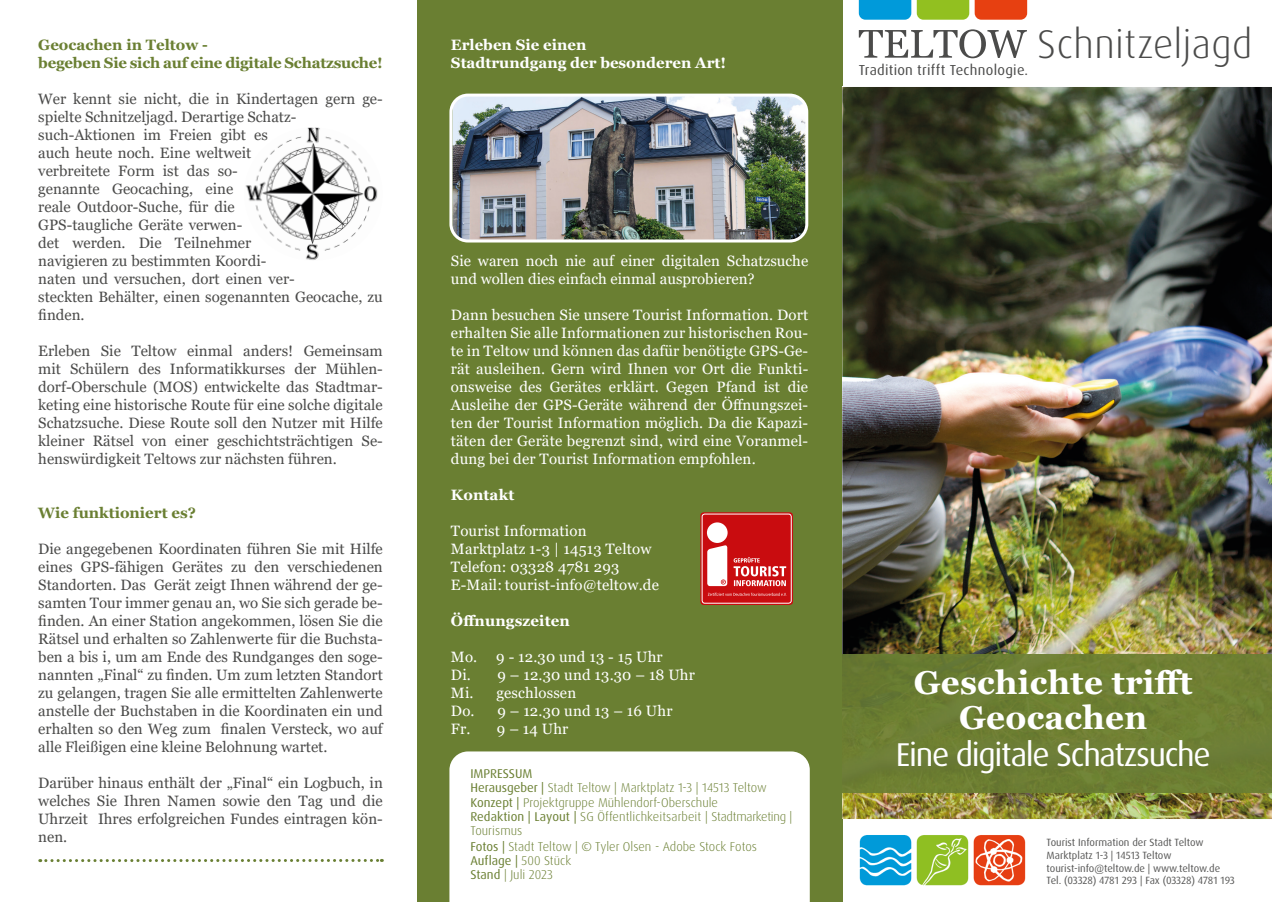
<style>
.page{position:relative;width:1272px;height:902px;background:#fff}
.page>*{position:absolute;margin:0;border:0;box-sizing:border-box;transform-origin:0 0}
.t1{font:300 40.05px "Dax OT";letter-spacing:.01em;color:#4b4b4a}
.t2{font:700 33px/34.5px "Georgia";letter-spacing:.01em;color:#fff;text-align:center}
.t3{font:33px "Dax OT";letter-spacing:-.04em;color:#fff}
.t4{font:15px/18px "Georgia";color:#4b4b4a;text-align:justify}
.t5{font:15px/18px "Georgia";letter-spacing:.01em;color:#fff}
.t6{font:700 15px/18px "Georgia";letter-spacing:-.015em;color:#6a7f32}
.t7{font:700 15px/18px "Georgia";color:#fff}
.t8{font:14.4px "Dax OT";letter-spacing:.02em;color:#4b4b4a}
.t9{font:300 12.75px/14.4px "Dax OT";color:#6a7f32}
.t10{font:10.5px/12.6px "Dax OT";color:#575756}
.s1{font-weight:400}
</style>
<div class="page">
<div style="left:417px;top:0;width:425px;height:901px;background:#6a7f32"></div>
<img style="left:842px;top:87px;width:429px;height:732px">
<div style="left:842px;top:654px;width:429px;height:138px;background:#6d7e33"></div>
<svg style="left:858px;top:29px;width:168px;height:29px"></svg>
<svg style="left:858px;top:0;width:169px;height:20px;background:#8a9469"></svg>
<img style="left:859px;top:835px;width:167px;height:51px">
<div style="left:449px;top:751px;width:360px;height:150px;background:#fff"></div>
<img style="left:245px;top:127px;width:133px;height:133px">
<svg style="left:40px;top:859px;width:342px;height:3px"></svg>
<img style="left:453px;top:95px;width:353px;height:146px">
<div style="left:449px;top:94px;width:359px;height:148px;border:3px solid #fff;border-radius:17px"></div>
<div style="left:700px;top:512px;width:93px;height:93px;background:#c90c0f;border-radius:3px"></div>
<div style="left:702px;top:513px;width:89px;height:90px;border:1px solid #fff;border-radius:3px"></div>
<svg style="left:708px;top:592px;width:78px;height:3px"></svg>
<svg style="left:733px;top:557px;width:53px;height:29px"></svg>
<div style="left:707px;top:522px;width:20px;height:21px;background:#fff;border-radius:50%"></div>
<svg style="left:707px;top:545px;width:20px;height:41px"></svg>
<p class="t6" style="left:38px;top:35px;width:346px">Geocachen in Teltow -<br>begeben Sie sich auf eine digitale Schatzsuche!</p>
<p class="t4" style="left:38px;top:90px;width:346px;text-align:left">Wer kennt sie nicht, die in Kindertagen gern ge&shy;spielte Schnitzeljagd. Derartige Schatz&shy;such-Aktionen im Freien gibt es<br>auch heute noch. Eine weltweit<br>verbreitete Form ist das so-<br>genannte Geocaching, eine<br>reale Outdoor-Suche, für die<br>GPS-taugliche Geräte verwen-<br>det werden. Die Teilnehmer<br>navigieren zu bestimmten Koordi-<br>naten und versuchen, dort einen ver-<br>steckten Behälter, einen sogenannten Geocache, zu finden.</p>
<p class="t4" style="left:38px;top:342px;width:346px">Erleben Sie Teltow einmal anders! Gemeinsam mit Schülern des Informatikkurses der Mühlen&shy;dorf-Oberschule (MOS) entwickelte das Stadtmar&shy;keting eine historische Route für eine solche digitale Schatzsuche. Diese Route soll den Nutzer mit Hilfe kleiner Rätsel von einer geschichtsträchtigen Se&shy;henswürdigkeit Teltows zur nächsten führen.</p>
<p class="t6" style="left:38px;top:503px;width:159px">Wie funktioniert es?</p>
<p class="t4" style="left:38px;top:540px;width:346px">Die angegebenen Koordinaten führen Sie mit Hilfe eines GPS-fähigen Gerätes zu den verschiedenen Standorten. Das Gerät zeigt Ihnen während der ge&shy;samten Tour immer genau an, wo Sie sich gerade be&shy;finden. An einer Station angekommen, lösen Sie die Rätsel und erhalten so Zahlenwerte für die Buchsta&shy;ben a bis i, um am Ende des Rundganges den soge&shy;nannten „Final“ zu finden. Um zum letzten Standort zu gelangen, tragen Sie alle ermittelten Zahlenwerte anstelle der Buchstaben in die Koordinaten ein und erhalten so den Weg zum finalen Versteck, wo auf alle Fleißigen eine kleine Belohnung wartet.</p>
<p class="t4" style="left:38px;top:774px;width:346px">Darüber hinaus enthält der „Final“ ein Logbuch, in welches Sie Ihren Namen sowie den Tag und die Uhrzeit Ihres erfolgreichen Fundes eintragen kön&shy;nen.</p>
<p class="t7" style="left:451px;top:35px;width:277px">Erleben Sie einen<br>Stadtrundgang der besonderen Art!</p>
<p class="t8" style="left:858px;top:61px;width:171px">Tradition trifft Technologie.</p>
<h1 class="t1" style="left:1037px;top:19px;width:216px">Schnitzeljagd</h1>
<p class="t5" style="left:451px;top:252px;width:359px">Sie waren noch nie auf einer digitalen Schatzsuche und wollen dies einfach einmal ausprobieren?</p>
<p class="t5" style="left:451px;top:306px;width:359px;text-align:justify">Dann besuchen Sie unsere Tourist Information. Dort erhalten Sie alle Informationen zur historischen Rou&shy;te in Teltow und können das dafür benötigte GPS-Ge&shy;rät ausleihen. Gern wird Ihnen vor Ort die Funkti&shy;onsweise des Gerätes erklärt. Gegen Pfand ist die Ausleihe der GPS-Geräte während der Öffnungszei&shy;ten der Tourist Information möglich. Da die Kapazi&shy;täten der Geräte begrenzt sind, wird eine Voranmel&shy;dung bei der Tourist Information empfohlen.</p>
<p class="t7" style="left:451px;top:485px;width:65px">Kontakt</p>
<p class="t5" style="left:451px;top:522px;width:209px">Tourist Information<br>Marktplatz 1-3 | 14513 Teltow<br>Telefon: 03328 4781 293<br>E-Mail: tourist-info@teltow.de</p>
<p class="t7" style="left:451px;top:611px;width:120px">Öffnungszeiten</p>
<p class="t5" style="left:451px;top:648px;width:245px">Mo. 9 - 12.30 und 13 - 15 Uhr<br>Di. 9 – 12.30 und 13.30 – 18 Uhr<br>Mi. geschlossen<br>Do. 9 – 12.30 und 13 – 16 Uhr<br>Fr. 9 – 14 Uhr</p>
<p class="t9" style="left:470px;top:766px;width:323px"><span class="s1">IMPRESSUM<br>Herausgeber |</span> Stadt Teltow | Marktplatz 1-3 | 14513 Teltow <span class="s1">Konzept |</span> Projektgruppe Mühlendorf-Oberschule<br><span class="s1">Redaktion | Layout |</span> SG Öffentlichkeitsarbeit | Stadtmarketing | Tourismus<br><span class="s1">Fotos |</span> Stadt Teltow | © Tyler Olsen - Adobe Stock Fotos <span class="s1">Auflage |</span> 500 Stück<br><span class="s1">Stand</span> | Juli 2023</p>
<h2 class="t2" style="left:913px;top:665px;width:280px">Geschichte trifft<br>Geocachen</h2>
<h2 class="t3" style="left:895px;top:733px;width:316px">Eine digitale Schatzsuche</h2>
<p class="t10" style="left:1046px;top:836px;width:190px">Tourist Information der Stadt Teltow Marktplatz 1-3 | 14513 Teltow tourist-info@teltow.de | www.teltow.de Tel. (03328) 4781 293 | Fax (03328) 4781 193</p>
</div>
